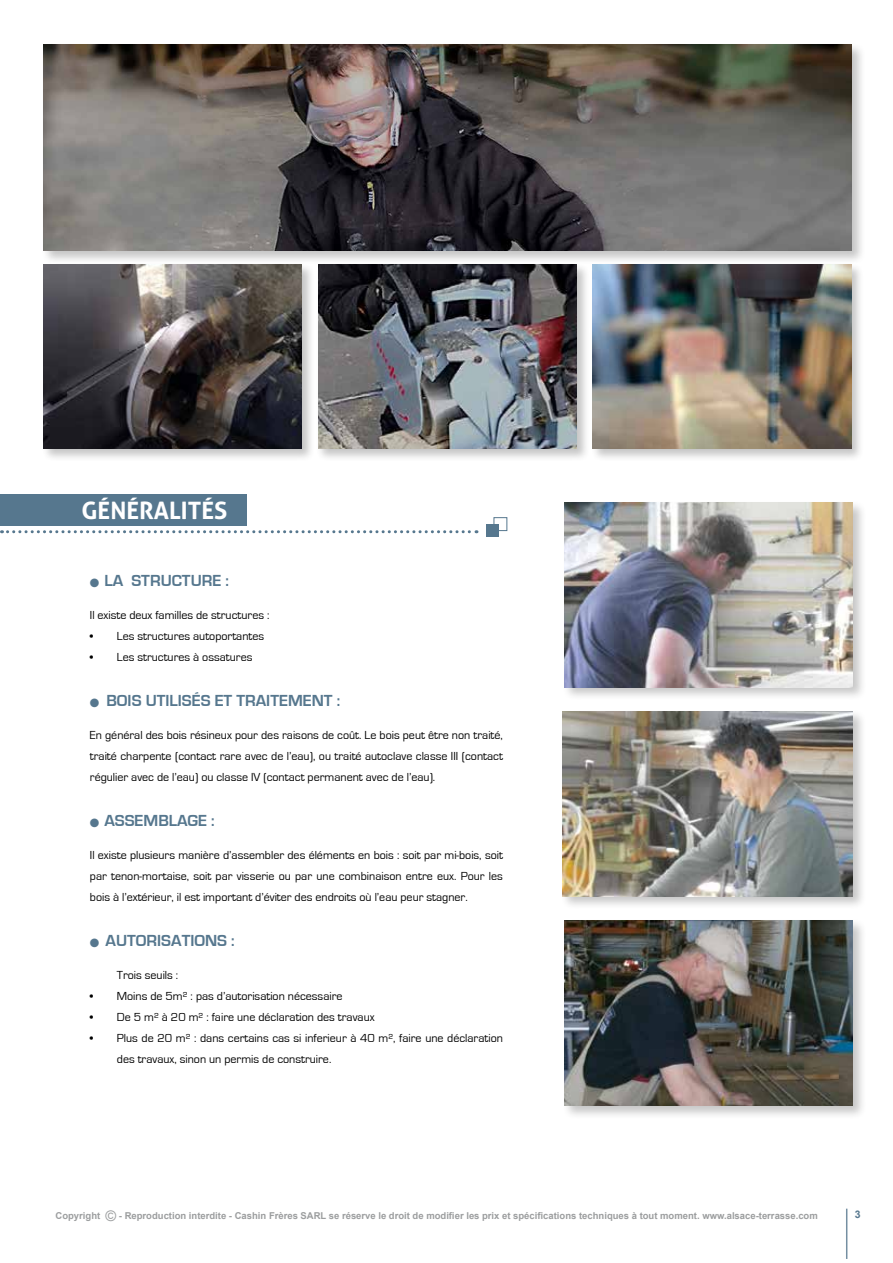
<style>
.page{position:relative;width:893px;height:1263px;background:#fff}
.page>*{position:absolute;margin:0;border:0;box-sizing:border-box;transform-origin:0 0}
.t1{font:700 24px "Aller";color:#fff}
.t2{font:700 16.5px "Eurostile";color:#56778e}
.t3{font:12px/21px "Eurostile";color:#000;text-align:justify}
.t4{font:700 10.5px "Arial";color:#56778e}
.t5{font:700 9.45px "Arial";color:#9c9e9f}
.s1{font-weight:400;font-size:14.55px}
</style>
<div class="page">
<div style="left:0;top:494px;width:246px;height:31px;background:#56778e"></div>
<svg style="left:2px;top:530px;width:475px;height:3px"></svg>
<div style="left:486px;top:524px;width:13px;height:13px;background:#56778e"></div>
<div style="left:494px;top:517px;width:13px;height:14px;border:1px solid #56778e"></div>
<div style="left:560px;top:709px;width:307px;height:201px;background:#000;opacity:.22"></div>
<img style="left:562px;top:711px;width:290px;height:185px">
<div style="left:562px;top:918px;width:304px;height:201px;background:#000;opacity:.22"></div>
<img style="left:564px;top:920px;width:288px;height:185px">
<div style="left:562px;top:500px;width:304px;height:201px;background:#000;opacity:.22"></div>
<img style="left:564px;top:502px;width:288px;height:185px">
<div style="left:41px;top:42px;width:825px;height:223px;background:#000;opacity:.23"></div>
<img style="left:43px;top:45px;width:808px;height:206px">
<div style="left:316px;top:262px;width:274px;height:200px;background:#000;opacity:.23"></div>
<img style="left:318px;top:264px;width:259px;height:185px">
<div style="left:591px;top:262px;width:274px;height:200px;background:#000;opacity:.23"></div>
<img style="left:593px;top:264px;width:258px;height:185px">
<div style="left:41px;top:262px;width:274px;height:200px;background:#000;opacity:.23"></div>
<img style="left:43px;top:264px;width:259px;height:185px">
<hr style="left:846px;top:1209px;width:1px;height:50px;background:#758fa2">
<h1 class="t1" style="left:82px;top:496px;width:147px">GÉNÉRALITÉS</h1>
<h2 class="t2" style="left:90px;top:571px;width:141px">● LA STRUCTURE :</h2>
<p class="t3" style="left:90px;top:605px;width:181px">Il existe deux familles de structures :</p>
<p class="t3" style="left:90px;top:626px;width:176px">• Les structures autoportantes</p>
<p class="t3" style="left:90px;top:647px;width:164px">• Les structures à ossatures</p>
<h2 class="t2" style="left:90px;top:691px;width:252px">● BOIS UTILISÉS ET TRAITEMENT :</h2>
<p class="t3" style="left:90px;top:725px;width:415px">En général des bois résineux pour des raisons de coût. Le bois peut être non traité, traité charpente (contact rare avec de l’eau), ou traité autoclave classe III (contact régulier avec de l’eau) ou classe IV (contact permanent avec de l’eau).</p>
<h2 class="t2" style="left:90px;top:811px;width:126px">● ASSEMBLAGE :</h2>
<p class="t3" style="left:90px;top:845px;width:414px">Il existe plusieurs manière d’assembler des éléments en bois : soit par mi-bois, soit par tenon-mortaise, soit par visserie ou par une combinaison entre eux. Pour les bois à l’extérieur, il est important d’éviter des endroits où l’eau peur stagner.</p>
<h2 class="t2" style="left:90px;top:931px;width:146px">● AUTORISATIONS :</h2>
<p class="t3" style="left:117px;top:965px;width:63px">Trois seuils :</p>
<p class="t3" style="left:90px;top:986px;width:254px">• Moins de 5m² : pas d’autorisation nécessaire</p>
<p class="t3" style="left:90px;top:1007px;width:286px">• De 5 m² à 20 m² : faire une déclaration des travaux</p>
<p class="t3" style="left:117px;top:1028px;width:388px;text-indent:-27px">• Plus de 20 m² : dans certains cas si inferieur à 40 m², faire une déclaration des travaux, sinon un permis de construire.</p>
<p class="t5" style="left:56px;top:1210px;width:764px">Copyright <span class="s1">©</span> - Reproduction interdite - Cashin Frères SARL se réserve le droit de modifier les prix et spécifications techniques à tout moment. www.alsace-terrasse.com</p>
<p class="t4" style="left:855px;top:1207px;width:7px">3</p>
</div>
